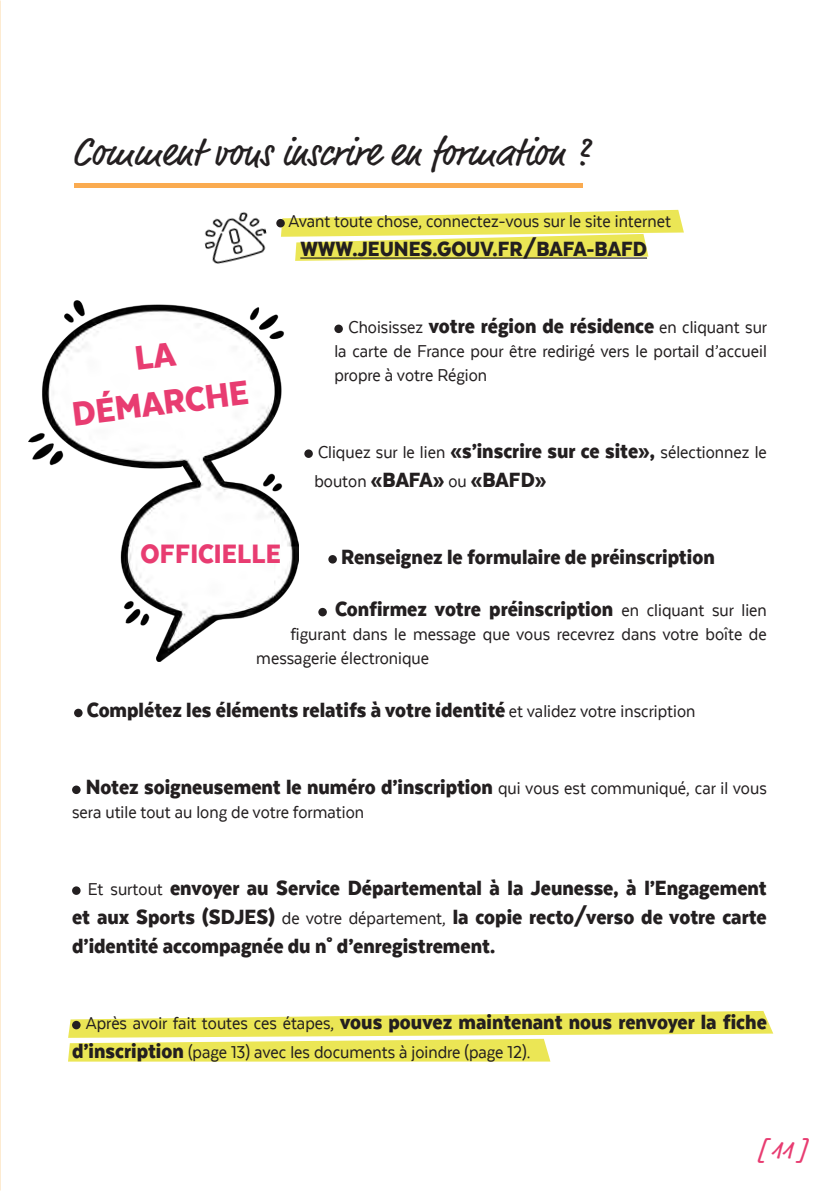
<style>
.page{position:relative;width:840px;height:1191px;background:#fff}
.page>*{position:absolute;margin:0;border:0;box-sizing:border-box;transform-origin:0 0}
.t1{font:40px "Market Pro";color:#231f20}
.t2{font:900 39.8px/47.6px "Texta Narrow";color:#e83c71;text-align:center}
.t3{font:900 31px "Texta Narrow";color:#e83c71}
.t4{font:24.6px "Market Pro";color:#e83c71}
.t5{font:900 24px/28.8px "Texta Narrow";color:#231f20;text-align:justify}
.t6{font:20px/24px "Texta Narrow";color:#231f20;text-align:justify}
.s1{font-weight:900;font-size:24px}
.s2{font-weight:400;font-size:20px}
</style>
<div class="page">
<img style="left:0;top:721px;width:1px;height:470px">
<svg style="left:68px;top:1011px;width:704px;height:50px"></svg>
<svg style="left:281px;top:210px;width:402px;height:51px"></svg>
<div style="left:74px;top:183px;width:508px;height:5px;background:#faab50"></div>
<img style="left:28px;top:300px;width:271px;height:361px">
<hr style="left:300px;top:257px;width:346px;height:2px;background:#231f20">
<div style="left:276px;top:219px;width:9px;height:8px;background:#231f20;border-radius:50%"></div>
<div style="left:334px;top:324px;width:9px;height:9px;background:#231f20;border-radius:50%"></div>
<div style="left:304px;top:449px;width:9px;height:9px;background:#231f20;border-radius:50%"></div>
<div style="left:328px;top:555px;width:9px;height:8px;background:#231f20;border-radius:50%"></div>
<div style="left:318px;top:608px;width:9px;height:8px;background:#231f20;border-radius:50%"></div>
<svg style="left:74px;top:708px;width:9px;height:9px"></svg>
<div style="left:72px;top:785px;width:9px;height:9px;background:#231f20;border-radius:50%"></div>
<div style="left:72px;top:886px;width:9px;height:9px;background:#231f20;border-radius:50%"></div>
<svg style="left:72px;top:1020px;width:9px;height:9px"></svg>
<img style="left:204px;top:212px;width:63px;height:52px">
<h1 class="t1" style="left:72px;top:125px;width:518px">Comment vous inscrire en formation ?</h1>
<h2 class="t2" style="left:64px;top:342px;width:178px;rotate:-7deg">LA<br>DÉMARCHE</h2>
<p class="t6" style="left:288px;top:209px;width:384px">Avant toute chose, connectez-vous sur le site internet</p>
<p class="t5" style="left:300px;top:234px;width:348px">WWW.JEUNES.GOUV.FR/BAFA-BAFD</p>
<p class="t6" style="left:334px;top:315px;width:434px;text-indent:14px">Choisissez <span class="s1">votre région de résidence</span> en cliquant sur la carte de France pour être redirigé vers le portail d’accueil propre à votre Région</p>
<p class="t6" style="left:318px;top:440px;width:450px">Cliquez sur le lien <span class="s1">«s’inscrire sur ce site»,</span> sélectionnez le</p>
<p class="t5" style="left:314px;top:465px;width:233px"><span class="s2">bouton</span> «BAFA» <span class="s2">ou</span> «BAFD»</p>
<p class="t3" style="left:140px;top:537px;width:142px">OFFICIELLE</p>
<p class="t5" style="left:341px;top:541px;width:375px">Renseignez le formulaire de préinscription</p>
<p class="t5" style="left:335px;top:594px;width:433px">Confirmez votre préinscription <span class="s2">en cliquant sur lien</span></p>
<p class="t6" style="left:256px;top:622px;width:511px;text-indent:34px">figurant dans le message que vous recevrez dans votre boîte de messagerie électronique</p>
<p class="t5" style="left:87px;top:695px;width:609px">Complétez les éléments relatifs à votre identité <span class="s2">et validez votre inscription</span></p>
<p class="t5" style="left:86px;top:772px;width:682px">Notez soigneusement le numéro d’inscription <span class="s2">qui vous est communiqué, car il vous</span></p>
<p class="t6" style="left:72px;top:800px;width:293px">sera utile tout au long de votre formation</p>
<p class="t5" style="left:72px;top:873px;width:695px;text-indent:16px"><span class="s2">Et surtout</span> envoyer au Service Départemental à la Jeunesse, à l’Engagement et aux Sports (SDJES) <span class="s2">de votre département,</span> la copie recto/verso de votre carte d’identité accompagnée du n° d’enregistrement.</p>
<p class="t5" style="left:86px;top:1007px;width:682px"><span class="s2">Après avoir fait toutes ces étapes,</span> vous pouvez maintenant nous renvoyer la fiche</p>
<p class="t6" style="left:72px;top:1040px;width:459px"><span class="s1">d’inscription</span> (page 13) avec les documents à joindre (page 12).</p>
<p class="t4" style="left:756px;top:1133px;width:51px">[ 11 ]</p>
</div>
